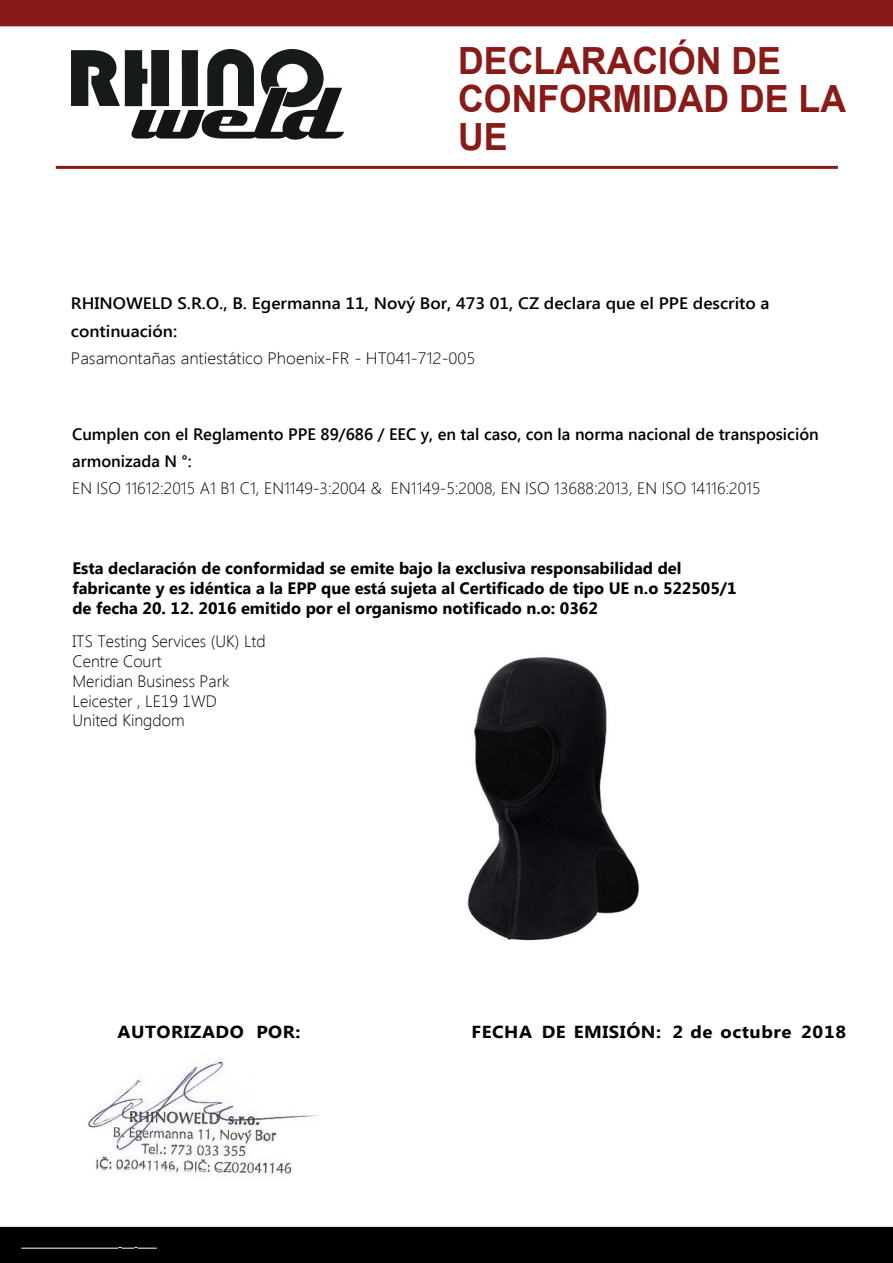
<style>
.page{position:relative;width:893px;height:1263px;background:#fff}
.page>*{position:absolute;margin:0;border:0;box-sizing:border-box;transform-origin:0 0}
.t1{font:700 37.5px/37.8px "Arial";color:#881a18;scale:.95 1}
.t2{font:700 17.4px "Segoe UI";letter-spacing:.03em;color:#000;scale:1.07 1}
.t3{font:700 16.5px/19.8px "Segoe UI";color:#000}
.t4{font:300 16.5px/19.8px "Segoe UI";color:#000}
.t5{font:600 16.5px/27.3px "Segoe UI";color:#000;scale:1.05 1}
.t6{font:600 16.5px/26.8px "Segoe UI";color:#000}
.s1{font-style:inherit}
.s2{font-weight:300}
</style>
<div class="page">
<div style="left:0;top:0;width:893px;height:26px;background:#881a18"></div>
<hr style="left:56px;top:166px;width:782px;height:3px;background:#881a18">
<div style="left:0;top:1227px;width:893px;height:36px;background:#000"></div>
<img style="left:71px;top:50px;width:273px;height:90px">
<img style="left:88px;top:1060px;width:230px;height:114px">
<img style="left:467px;top:657px;width:172px;height:284px">
<h1 class="t1" style="left:458px;top:43px;width:410px">DECLARACIÓN DE<br>CONFORMIDAD DE LA<br>UE</h1>
<p class="t5" style="left:71px;top:289px;width:667px">RHINOWELD S.R.O., B. Egermanna 11, Nový Bor, 473 01, CZ declara que el PPE descrito a continuación<span class="s1">:<br></span><span class="s2">Pasamontañas antiestático Phoenix-FR - HT041-712-005</span></p>
<p class="t6" style="left:72px;top:420px;width:748px">Cumplen con el Reglamento PPE 89/686 / EEC y, en tal caso, con la norma nacional de transposición armonizada N °:</p>
<p class="t4" style="left:72px;top:477px;width:690px">EN ISO 11612:2015 A1 B1 C1, EN1149-3:2004 &amp; EN1149-5:2008, EN ISO 13688:2013, EN ISO 14116:2015</p>
<p class="t3" style="left:72px;top:557px;width:666px">Esta declaración de conformidad se emite bajo la exclusiva responsabilidad del fabricante y es idéntica a la EPP que está sujeta al Certificado de tipo UE n.o 522505/1 de fecha 20. 12. 2016 emitido por el organismo notificado n.o: 0362</p>
<p class="t4" style="left:73px;top:631px;width:195px">ITS Testing Services (UK) Ltd<br>Centre Court<br>Meridian Business Park<br>Leicester , LE19 1WD<br>United Kingdom</p>
<p class="t2" style="left:117px;top:1019px;width:173px">AUTORIZADO POR:</p>
<p class="t2" style="left:471px;top:1019px;width:352px">FECHA DE EMISIÓN: 2 de octubre 2018</p>
</div>
